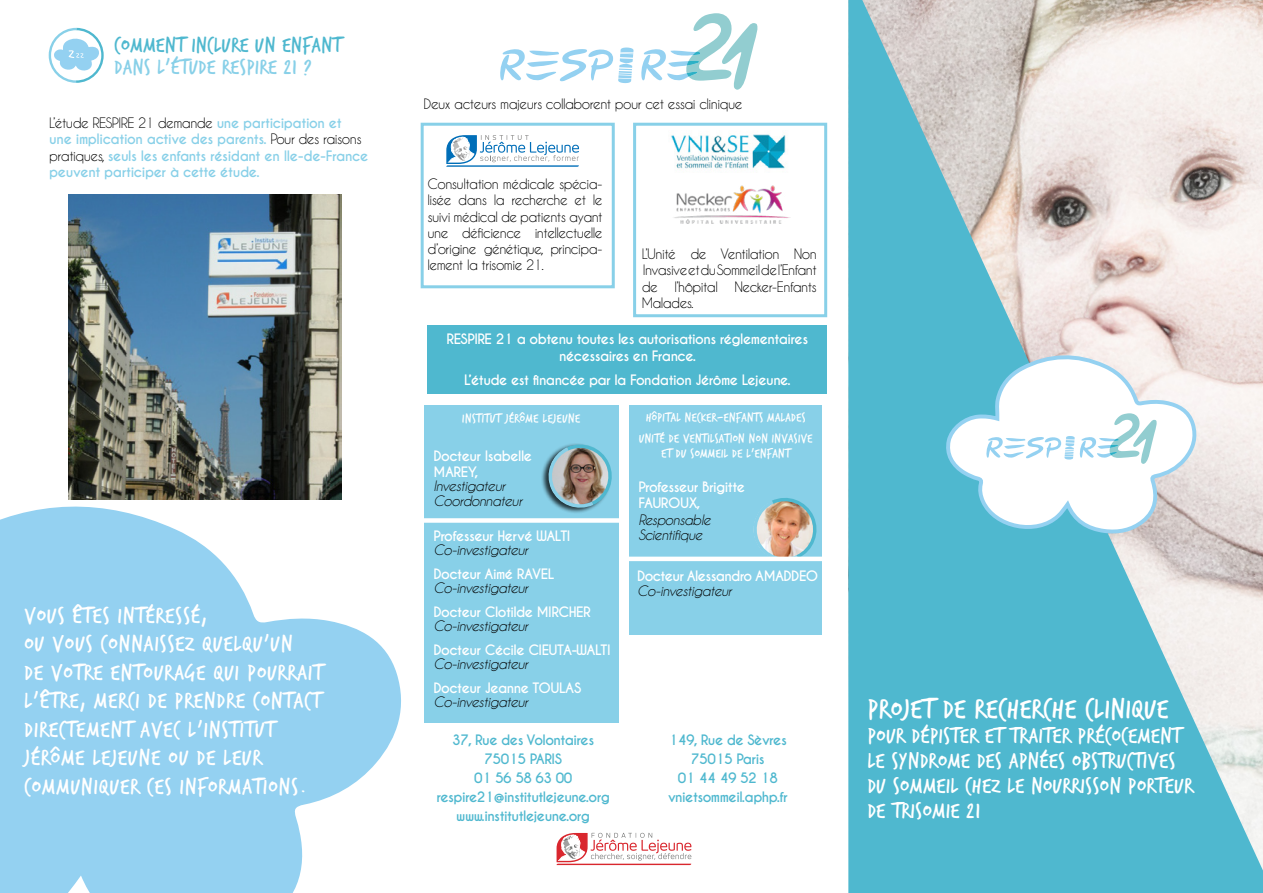
<style>
.page{position:relative;width:1263px;height:893px;background:#fff}
.page>*{position:absolute;margin:0;border:0;box-sizing:border-box;transform-origin:0 0}
.t1{font:30px "Trash Hand";letter-spacing:.03em;color:#fff}
.t2{font:24px/28.5px "Trash Hand";letter-spacing:.05em;color:#fff}
.t3{font:23.4px/25.2px "Trash Hand";letter-spacing:.03em;color:#fff}
.t4{font:22.5px "Trash Hand";letter-spacing:.03em;color:#4fb8cf}
.t5{font:22.5px "Trash Hand";letter-spacing:.03em;color:#88d0e8}
.t6{font:700 13.5px/16.2px "Caviar Dreams";letter-spacing:-.04em;color:#fff;text-align:center}
.t7{font:13.5px/16.2px "Caviar Dreams";letter-spacing:-.04em;color:#000;text-align:justify}
.t8{font:700 13.5px/16.2px "Caviar Dreams";letter-spacing:-.03em;color:#88d0e8}
.t9{font:700 13.5px/19px "Caviar Dreams";letter-spacing:-.04em;color:#4fb8cf;text-align:center}
.t10{font:italic 13.5px/15px "Caviar Dreams";letter-spacing:-.04em;color:#000}
.t11{font:13.5px/21px "Trash Hand";letter-spacing:.03em;color:#fff;text-align:center}
.s1{font-weight:400;color:#000}
</style>
<div class="page">
<img style="left:69px;top:195px;width:272px;height:302px">
<div style="left:421px;top:123px;width:194px;height:165px;border:3px solid #88d0e8"></div>
<div style="left:633px;top:123px;width:194px;height:194px;border:3px solid #88d0e8"></div>
<svg style="left:848px;top:0;width:415px;height:893px;background:#95c9d3"></svg>
<svg style="left:641px;top:13px;width:117px;height:77px"></svg>
<svg style="left:500px;top:47px;width:133px;height:36px"></svg>
<div style="left:427px;top:325px;width:400px;height:68px;background:#4fb8cf"></div>
<svg style="left:446px;top:135px;width:133px;height:32px"></svg>
<img style="left:671px;top:134px;width:115px;height:35px">
<img style="left:674px;top:186px;width:116px;height:37px">
<svg style="left:556px;top:833px;width:135px;height:32px"></svg>
<div style="left:424px;top:406px;width:195px;height:317px;background:#88d0e8"></div>
<div style="left:629px;top:406px;width:193px;height:229px;background:#88d0e8"></div>
<div style="left:540px;top:442px;width:72px;height:72px;background:#000;opacity:.75"></div>
<img style="left:546px;top:442px;width:66px;height:68px">
<img style="left:751px;top:498px;width:68px;height:64px">
<div style="left:416px;top:518px;width:209px;height:5px;background:#fff"></div>
<hr style="left:625px;top:557px;width:202px;height:4px;background:#fff">
<svg style="left:0;top:497px;width:401px;height:396px;fill:#94d1f1"></svg>
<svg style="left:946px;top:349px;width:256px;height:192px"></svg>
<svg style="left:986px;top:413px;width:171px;height:51px"></svg>
<svg style="left:48px;top:27px;width:56px;height:56px"></svg>
<h3 class="t4" style="left:115px;top:34px;width:228px">COMMENT INCLURE UN ENFANT</h3>
<h3 class="t5" style="left:115px;top:56px;width:199px">DANS L’ÉTUDE RESPIRE 21 ?</h3>
<p class="t8" style="left:49px;top:115px;width:321px"><span class="s1">L’étude RESPIRE 21 demande</span> une participation et<br>une implication active des parents. <span class="s1">Pour des raisons pratiques,</span> seuls les enfants résidant en Ile-de-France peuvent participer à cette étude.</p>
<h2 class="t2" style="left:24px;top:602px;width:299px">VOUS ÊTES INTÉRESSÉ,<br>OU VOUS CONNAISSEZ QUELQU’UN<br>DE VOTRE ENTOURAGE QUI POURRAIT<br>L’ÊTRE, MERCI DE PRENDRE CONTACT<br>DIRECTEMENT AVEC L’INSTITUT<br>JÉRÔME LEJEUNE OU DE LEUR<br>COMMUNIQUER CES INFORMATIONS.</h2>
<p class="t7" style="left:424px;top:96px;width:320px">Deux acteurs majeurs collaborent pour cet essai clinique</p>
<p class="t7" style="left:427px;top:176px;width:177px">Consultation médicale spécia&shy;lisée dans la recherche et le suivi médical de patients ayant une déficience intellectuelle d’origine génétique, principa&shy;lement la trisomie 21.</p>
<p class="t7" style="left:642px;top:246px;width:177px">L’Unité de Ventilation Non Invasive et du Sommeil de l’Enfant de l’hôpital Necker-Enfants Malades.</p>
<p class="t6" style="left:446px;top:332px;width:363px">RESPIRE 21 a obtenu toutes les autorisations réglementaires nécessaires en France.</p>
<p class="t6" style="left:464px;top:372px;width:328px">L’étude est financée par la Fondation Jérôme Lejeune.</p>
<p class="t11" style="left:462px;top:408px;width:119px">INSTITUT JÉRÔME LEJEUNE</p>
<p class="t11" style="left:639px;top:407px;width:175px">HÔPITAL NECKER-ENFANTS MALADES<br>UNITÉ DE VENTILSATION NON INVASIVE</p>
<p class="t6" style="left:434px;top:448px;width:100px">Docteur Isabelle</p>
<p class="t11" style="left:661px;top:443px;width:130px">ET DU SOMMEIL DE L’ENFANT</p>
<p class="t6" style="left:434px;top:464px;width:46px">MAREY,</p>
<p class="t10" style="left:434px;top:479px;width:90px">Investigateur<br>Coordonnateur</p>
<p class="t6" style="left:638px;top:479px;width:108px;text-align:left">Professeur Brigitte<br>FAUROUX,</p>
<p class="t10" style="left:638px;top:513px;width:74px">Responsable</p>
<p class="t6" style="left:434px;top:528px;width:138px">Professeur Hervé WALTI</p>
<p class="t10" style="left:638px;top:528px;width:66px">Scientifique</p>
<p class="t10" style="left:434px;top:542px;width:96px">Co-investigateur</p>
<p class="t6" style="left:434px;top:566px;width:122px">Docteur Aimé RAVEL</p>
<p class="t10" style="left:434px;top:580px;width:96px">Co-investigateur</p>
<p class="t6" style="left:434px;top:604px;width:159px">Docteur Clotilde MIRCHER</p>
<p class="t10" style="left:434px;top:618px;width:96px">Co-investigateur</p>
<p class="t6" style="left:434px;top:642px;width:179px">Docteur Cécile CIEUTA-WALTI</p>
<p class="t10" style="left:434px;top:656px;width:96px">Co-investigateur</p>
<p class="t6" style="left:434px;top:680px;width:149px">Docteur Jeanne TOULAS</p>
<p class="t10" style="left:434px;top:694px;width:96px">Co-investigateur</p>
<p class="t6" style="left:637px;top:569px;width:183px">Docteur Alessandro AMADDEO</p>
<p class="t10" style="left:637px;top:583px;width:96px">Co-investigateur</p>
<p class="t9" style="left:436px;top:731px;width:175px">37, Rue des Volontaires<br>75015 PARIS<br>01 56 58 63 00 respire21@institutlejeune.org www.institutlejeune.org</p>
<p class="t9" style="left:668px;top:731px;width:121px">149, Rue de Sèvres<br>75015 Paris<br>01 44 49 52 18 vnietsommeil.aphp.fr</p>
<h1 class="t1" style="left:868px;top:694px;width:302px">PROJET DE RECHERCHE CLINIQUE</h1>
<h3 class="t3" style="left:868px;top:724px;width:326px">POUR DÉPISTER ET TRAITER PRÉCOCEMENT<br>LE SYNDROME DES APNÉES OBSTRUCTIVES<br>DU SOMMEIL CHEZ LE NOURRISSON PORTEUR<br>DE TRISOMIE 21</h3>
</div>
